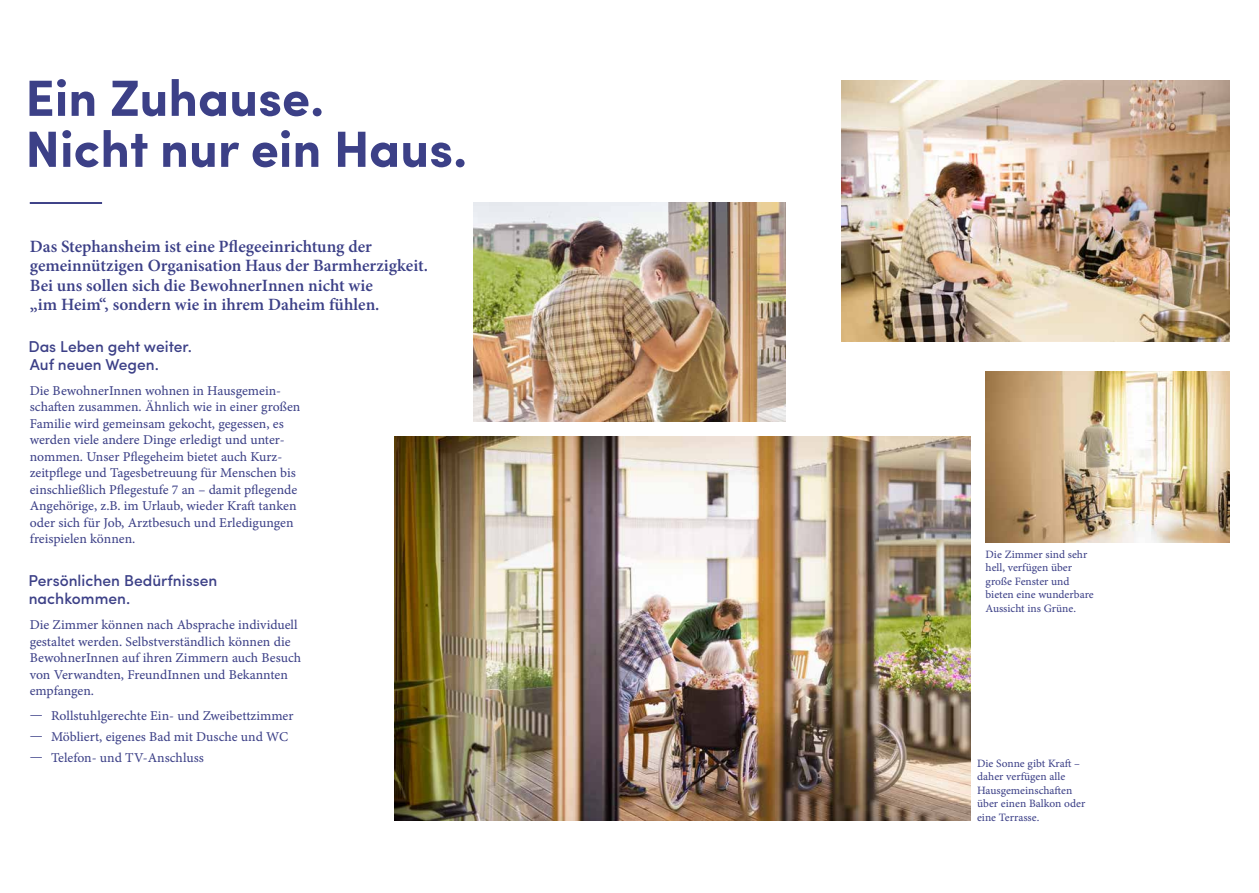
<style>
.page{position:relative;width:1259px;height:893px;background:#fff}
.page>*{position:absolute;margin:0;border:0;box-sizing:border-box;transform-origin:0 0}
.t1{font:700 51px/51px "Sofia Pro";color:#3c4087}
.t2{font:600 17.25px/19.5px "Minion Pro";color:#3c4087}
.t3{font:500 15.75px/18px "Sofia Pro";color:#3c4087}
.t4{font:13.5px/16.5px "Minion Pro Capt";color:#3c4087}
.t5{font:11.25px/13.5px "Minion Pro Capt";color:#3c4087}
</style>
<div class="page">
<img style="left:474px;top:202px;width:311px;height:220px">
<img style="left:985px;top:371px;width:244px;height:172px">
<img style="left:394px;top:436px;width:576px;height:385px">
<img style="left:841px;top:81px;width:388px;height:260px">
<hr style="left:30px;top:202px;width:72px;height:2px;background:#3c4087">
<h1 class="t1" style="left:25px;top:69px;width:443px">Ein Zuhause.<br>Nicht nur ein Haus.</h1>
<p class="t2" style="left:30px;top:236px;width:400px">Das Stephansheim ist eine Pflegeeinrichtung der gemeinnützigen Organisation Haus der Barmherzigkeit.<br>Bei uns sollen sich die BewohnerInnen nicht wie<br>„im Heim“, sondern wie in ihrem Daheim fühlen.</p>
<p class="t3" style="left:28px;top:336px;width:165px">Das Leben geht weiter.<br>Auf neuen Wegen.</p>
<p class="t4" style="left:30px;top:382px;width:272px">Die BewohnerInnen wohnen in Hausgemein&shy;schaften zusammen. Ähnlich wie in einer großen Familie wird gemeinsam gekocht, gegessen, es werden viele andere Dinge erledigt und unter&shy;nommen. Unser Pflegeheim bietet auch Kurz&shy;zeitpflege und Tagesbetreuung für Menschen bis einschließlich Pflegestufe 7 an – damit pflegende Angehörige, z.B. im Urlaub, wieder Kraft tanken oder sich für Job, Arztbesuch und Erledigungen freispielen können.</p>
<p class="t3" style="left:28px;top:570px;width:190px">Persönlichen Bedürfnissen nachkommen.</p>
<p class="t4" style="left:30px;top:616px;width:273px">Die Zimmer können nach Absprache individuell gestaltet werden. Selbstverständlich können die BewohnerInnen auf ihren Zimmern auch Besuch von Verwandten, FreundInnen und Bekannten empfangen.</p>
<p class="t4" style="left:51px;top:705px;width:244px;line-height:20.7px">Rollstuhlgerechte Ein- und Zweibettzimmer<br>Möbliert, eigenes Bad mit Dusche und WC<br>Telefon- und TV-Anschluss</p>
<p class="t5" style="left:985px;top:547px;width:110px">Die Zimmer sind sehr hell, verfügen über große Fenster und bieten eine wunderbare<br>Aussicht ins Grüne.</p>
<p class="t5" style="left:977px;top:757px;width:110px">Die Sonne gibt Kraft – daher verfügen alle<br>Hausgemeinschaften über einen Balkon oder eine Terrasse.</p>
</div>
